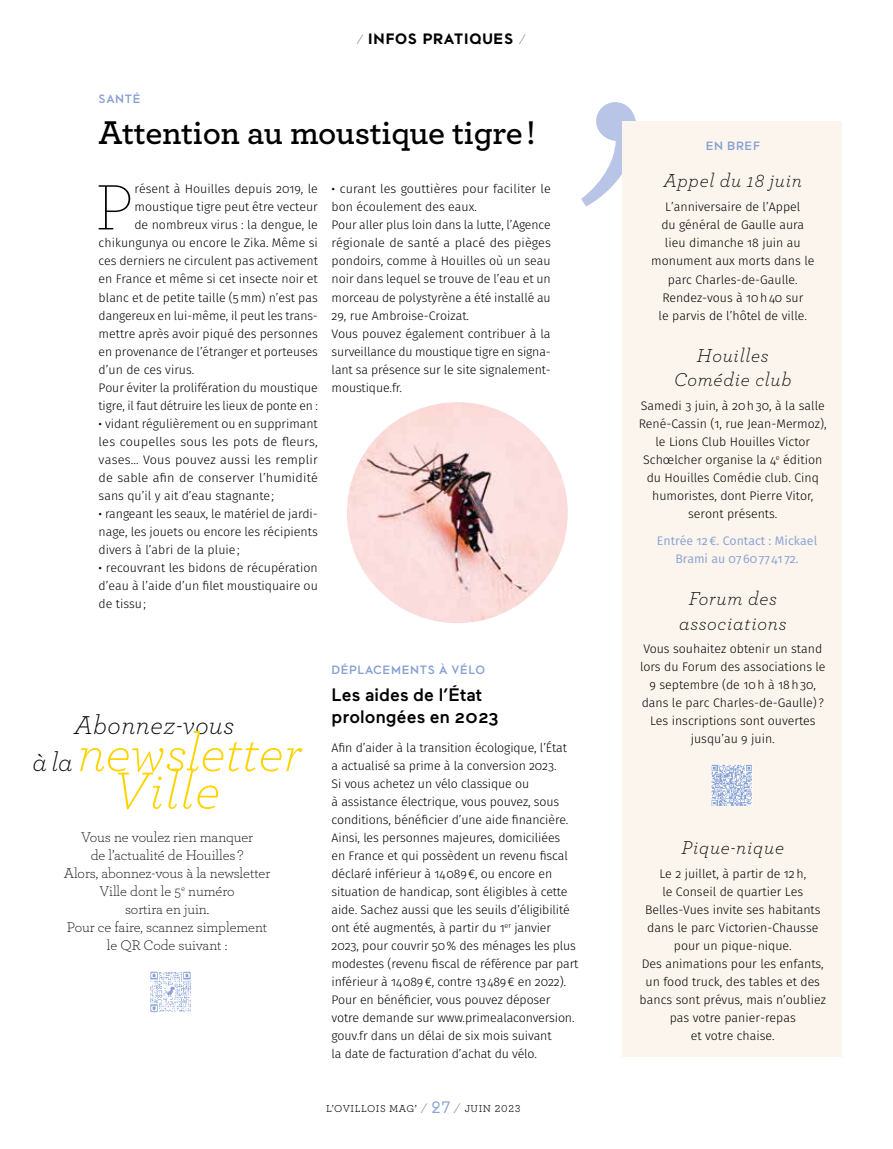
<style>
.page{position:relative;width:893px;height:1149px;background:#fff}
.page>*{position:absolute;margin:0;border:0;box-sizing:border-box;transform-origin:0 0}
.t1{font:200 67.05px "Archer";color:#000}
.t2{font:italic 300 54.75px "Archer";letter-spacing:-.005em;color:#ffd300}
.t3{font:600 34.5px "Archer";letter-spacing:-.01em;color:#000}
.t4{font:italic 300 27px "Archer";letter-spacing:.02em;color:#000}
.t5{font:italic 300 19.5px/24.5px "Archer";letter-spacing:.04em;color:#000;text-align:center}
.t6{font:500 18px/22.5px "Maax";letter-spacing:.005em;color:#000}
.t7{font:700 15px "Maax";letter-spacing:.05em;color:#000}
.t8{font:300 14.7px/18px "Archer";letter-spacing:-.005em;color:#000;text-align:center}
.t9{font:300 12.3px/18px "Fira Sans";letter-spacing:-.005em;color:#000;text-align:center}
.t10{font:12.3px/18px "Fira Sans";color:#87a1d3;text-align:center}
.t11{font:500 12px "Maax";letter-spacing:.05em;color:#87a1d3}
.t12{font:10.5px "Archer";letter-spacing:.05em;color:#000}
.s1{font-family:"Archer";font-weight:200}
.s2{font-family:"Archer";font-size:14.7px}
.s3{font-size:27px;color:#000}
.s4{font-weight:200;font-size:15px}
.s5{font-family:"Maax";font-size:16.5px;color:#87a1d3}
</style>
<div class="page">
<svg style="left:581px;top:102px;width:55px;height:104px"></svg>
<div style="left:623px;top:121px;width:219px;height:935px;background:#fbf5ee"></div>
<img style="left:347px;top:402px;width:221px;height:221px;border-radius:110px">
<img style="left:150px;top:971px;width:41px;height:42px">
<img style="left:711px;top:764px;width:41px;height:41px">
<p class="t7" style="left:356px;top:31px;width:171px"><span class="s1">⁄</span> INFOS PRATIQUES <span class="s1">⁄</span></p>
<p class="t11" style="left:99px;top:92px;width:43px">SANTÉ</p>
<h3 class="t3" style="left:99px;top:106px;width:438px">Attention au moustique tigre !</h3>
<h1 class="t1" style="left:96px;top:165px;width:39px">P</h1>
<p class="t9" style="left:135px;top:180px;width:185px">résent à Houilles depuis 2019, le</p>
<p class="t9" style="left:332px;top:180px;width:221px;text-align:left"><span class="s2">•</span> curant les gouttières pour faciliter le bon écoulement des eaux.<br>Pour aller plus loin dans la lutte, l’Agence régionale de santé a placé des pièges pondoirs, comme à Houilles où un seau noir dans lequel se trouve de l’eau et un morceau de polystyrène a été installé au 29, rue Ambroise-Croizat.<br>Vous pouvez également contribuer à la surveillance du moustique tigre en signa&shy;lant sa présence sur le site signalement&shy;moustique.fr.</p>
<p class="t9" style="left:135px;top:198px;width:185px">moustique tigre peut être vecteur</p>
<p class="t9" style="left:135px;top:216px;width:185px">de nombreux virus : la dengue, le</p>
<p class="t9" style="left:99px;top:234px;width:221px">chikungunya ou encore le Zika. Même si</p>
<p class="t9" style="left:99px;top:252px;width:221px">ces derniers ne circulent pas activement</p>
<p class="t9" style="left:99px;top:270px;width:221px">en France et même si cet insecte noir et</p>
<p class="t9" style="left:99px;top:288px;width:221px">blanc et de petite taille (5mm) n’est pas</p>
<p class="t9" style="left:99px;top:306px;width:221px">dangereux en lui-même, il peut les trans-</p>
<p class="t9" style="left:99px;top:324px;width:221px">mettre après avoir piqué des personnes</p>
<p class="t9" style="left:99px;top:342px;width:221px">en provenance de l’étranger et porteuses</p>
<p class="t9" style="left:99px;top:360px;width:97px">d’un de ces virus.</p>
<p class="t9" style="left:99px;top:378px;width:221px">Pour éviter la prolifération du moustique</p>
<p class="t9" style="left:99px;top:396px;width:221px">tigre, il faut détruire les lieux de ponte en :</p>
<p class="t9" style="left:99px;top:414px;width:221px;text-align:justify"><span class="s2">•</span> vidant régulièrement ou en supprimant les coupelles sous les pots de fleurs, vases… Vous pouvez aussi les remplir de sable afin de conserver l’humidité sans qu’il y ait d’eau stagnante;</p>
<p class="t9" style="left:99px;top:504px;width:221px;text-align:justify"><span class="s2">•</span> rangeant les seaux, le matériel de jardi&shy;nage, les jouets ou encore les récipients divers à l’abri de la pluie;</p>
<p class="t9" style="left:99px;top:558px;width:221px;text-align:justify"><span class="s2">•</span> recouvrant les bidons de récupération d’eau à l’aide d’un filet moustiquaire ou de tissu;</p>
<h3 class="t4" style="left:74px;top:706px;width:162px">Abonnez-vous</h3>
<h2 class="t2" style="left:32px;top:715px;width:271px"><span class="s3">à la</span> newsletter</h2>
<h2 class="t2" style="left:112px;top:753px;width:110px">Ville</h2>
<p class="t8" style="left:64px;top:827px;width:208px">Vous ne voulez rien manquer<br>de l’actualité de Houilles ?<br>Alors, abonnez-vous à la newsletter<br>Ville dont le 5<sup>e</sup> numéro<br>sortira en juin.<br>Pour ce faire, scannez simplement le QR Code suivant :</p>
<p class="t11" style="left:332px;top:663px;width:155px">DÉPLACEMENTS À VÉLO</p>
<h3 class="t6" style="left:332px;top:683px;width:169px">Les aides de l’État prolongées en 2023</h3>
<p class="t9" style="left:332px;top:738px;width:248px;text-align:left">Afin d’aider à la transition écologique, l’État<br>a actualisé sa prime à la conversion 2023.<br>Si vous achetez un vélo classique ou<br>à assistance électrique, vous pouvez, sous conditions, bénéficier d’une aide financière.<br>Ainsi, les personnes majeures, domiciliées<br>en France et qui possèdent un revenu fiscal déclaré inférieur à 14089€, ou encore en situation de handicap, sont éligibles à cette aide. Sachez aussi que les seuils d’éligibilité ont été augmentés, à partir du 1<sup>er</sup> janvier 2023, pour couvrir 50% des ménages les plus modestes (revenu fiscal de référence par part inférieur à 14089€, contre 13489€ en 2022).<br>Pour en bénéficier, vous pouvez déposer votre demande sur www.primealaconversion. gouv.fr dans un délai de six mois suivant<br>la date de facturation d’achat du vélo.</p>
<p class="t12" style="left:326px;top:1100px;width:196px">L’OVILLOIS MAG’ <span class="s4">⁄</span> <span class="s5">27</span> <span class="s4">⁄</span> JUIN 2023</p>
<p class="t11" style="left:706px;top:139px;width:56px">EN BREF</p>
<h3 class="t5" style="left:664px;top:167px;width:140px">Appel du 18 juin</h3>
<p class="t9" style="left:651px;top:198px;width:165px">L’anniversaire de l’Appel<br>du général de Gaulle aura lieu dimanche 18 juin au monument aux morts dans le parc Charles-de-Gaulle.<br>Rendez-vous à 10h40 sur<br>le parvis de l’hôtel de ville.</p>
<h3 class="t5" style="left:674px;top:342px;width:119px">Houilles<br>Comédie club</h3>
<p class="t9" style="left:639px;top:396px;width:189px">Samedi 3 juin, à 20h30, à la salle<br>René-Cassin (1, rue Jean-Mermoz), le Lions Club Houilles Victor<br>Schœlcher organise la 4<sup>e</sup> édition du Houilles Comédie club. Cinq humoristes, dont Pierre Vitor, seront présents.</p>
<p class="t10" style="left:657px;top:531px;width:162px">Entrée 12€. Contact : Mickael<br>Brami au 076077 41 72.</p>
<h3 class="t5" style="left:679px;top:585px;width:109px">Forum des associations</h3>
<p class="t9" style="left:640px;top:639px;width:187px">Vous souhaitez obtenir un stand lors du Forum des associations le<br>9 septembre (de 10h à 18h30, dans le parc Charles-de-Gaulle) ?<br>Les inscriptions sont ouvertes jusqu’au 9 juin.</p>
<h3 class="t5" style="left:682px;top:834px;width:104px">Pique-nique</h3>
<p class="t9" style="left:640px;top:864px;width:188px">Le 2 juillet, à partir de 12h,<br>le Conseil de quartier Les<br>Belles-Vues invite ses habitants dans le parc Victorien-Chausse pour un pique-nique.<br>Des animations pour les enfants, un food truck, des tables et des bancs sont prévus, mais n’oubliez pas votre panier-repas<br>et votre chaise.</p>
</div>
